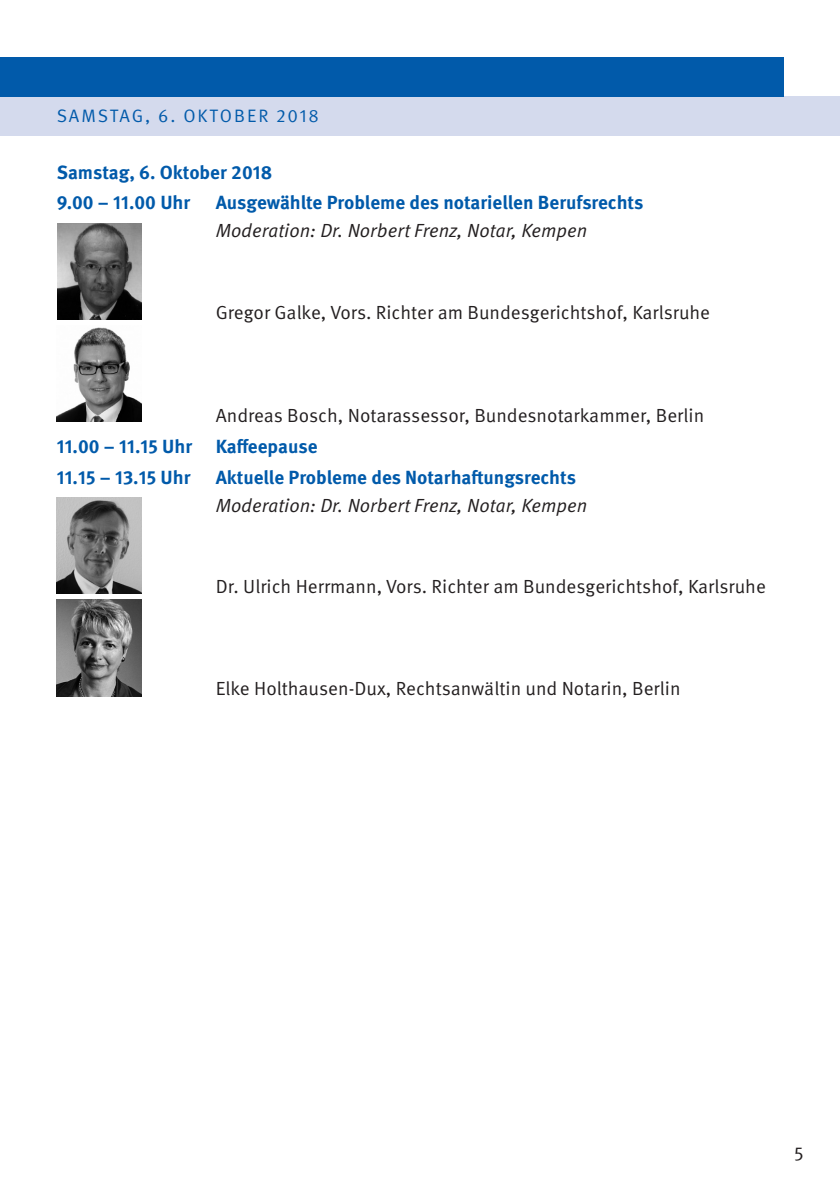
<style>
.page{position:relative;width:840px;height:1191px;background:#fff}
.page>*{position:absolute;margin:0;border:0;box-sizing:border-box;transform-origin:0 0}
.t1{font:19px "Meta OT Norm";color:#231f20}
.t2{font:700 19px/30.6px "Meta OT";color:#015aaa}
.t3{font:19px "Meta OT Norm Ita";color:#231f20}
.t4{font:18px "Meta OT Norm";letter-spacing:.1em;color:#015aaa}
</style>
<div class="page">
<div style="left:0;top:96px;width:839px;height:40px;background:#d4daed"></div>
<img style="left:57px;top:223px;width:84px;height:96px">
<img style="left:57px;top:327px;width:85px;height:94px">
<img style="left:57px;top:497px;width:85px;height:96px">
<img style="left:57px;top:600px;width:85px;height:96px">
<div style="left:0;top:57px;width:782px;height:39px;background:#015aaa"></div>
<p class="t4" style="left:57px;top:105px;width:263px">SAMSTAG, 6. OKTOBER 2018</p>
<p class="t2" style="left:57px;top:157px;width:217px">Samstag, 6. Oktober 2018<br>9.00 – 11.00 Uhr</p>
<p class="t2" style="left:215px;top:188px;width:429px">Ausgewählte Probleme des notariellen Berufsrechts</p>
<p class="t3" style="left:215px;top:219px;width:373px">Moderation: Dr. Norbert Frenz, Notar, Kempen</p>
<p class="t1" style="left:215px;top:301px;width:495px">Gregor Galke, Vors. Richter am Bundesgerichtshof, Karlsruhe</p>
<p class="t1" style="left:215px;top:404px;width:490px">Andreas Bosch, Notarassessor, Bundesnotarkammer, Berlin</p>
<p class="t2" style="left:57px;top:431px;width:262px">11.00 – 11.15 Uhr Kaffeepause<br>11.15 – 13.15 Uhr</p>
<p class="t2" style="left:215px;top:462px;width:361px">Aktuelle Probleme des Notarhaftungsrechts</p>
<p class="t3" style="left:215px;top:493px;width:373px">Moderation: Dr. Norbert Frenz, Notar, Kempen</p>
<p class="t1" style="left:215px;top:575px;width:551px">Dr. Ulrich Herrmann, Vors. Richter am Bundesgerichtshof, Karlsruhe</p>
<p class="t1" style="left:215px;top:677px;width:466px">Elke Holthausen-Dux, Rechtsanwältin und Notarin, Berlin</p>
<p class="t1" style="left:794px;top:1142px;width:11px">5</p>
</div>
